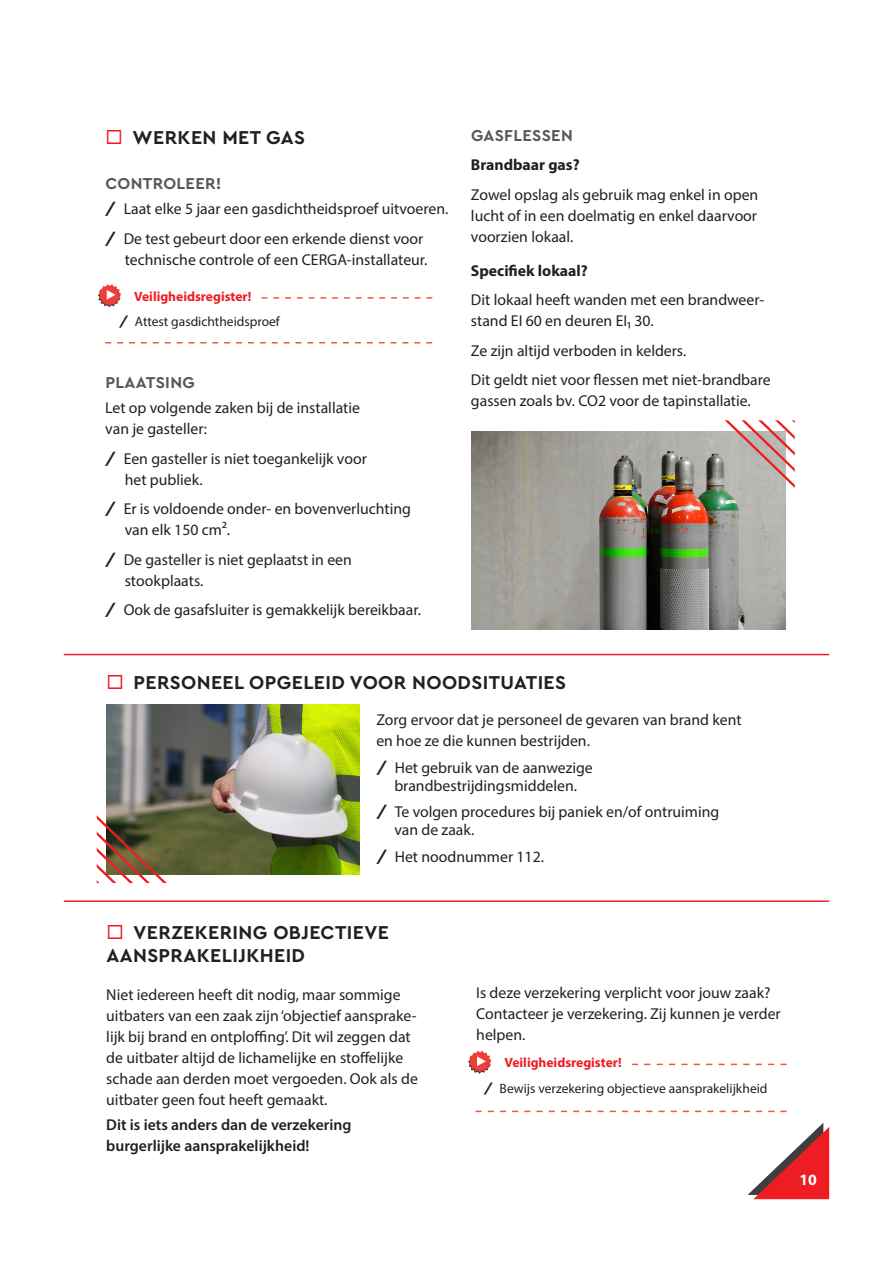
<style>
.page{position:relative;width:893px;height:1263px;background:#fff}
.page>*{position:absolute;margin:0;border:0;box-sizing:border-box;transform-origin:0 0}
.t1{font:700 19.5px/23.4px "Cera PRO";letter-spacing:.02em;color:#231f20}
.Kop_2{font:700 16.5px "Cera PRO";letter-spacing:.02em;color:#57585a}
.t2{font:15.75px/21px "Myriad Pro";color:#231f20}
.t3{font:600 15.75px/21px "Myriad Pro";color:#231f20}
.Basis_bold{font:700 15.75px "Myriad Pro";color:#231f20}
.t4{font:700 15.75px "Myriad Pro";color:#fff}
.t5{font:13.5px "Myriad Pro";color:#231f20}
.Basis_bold-2{font:700 13.5px "Myriad Pro";color:#ee1d23}
.s1{font-family:"Cera PRO";font-weight:700}
</style>
<div class="page">
<svg style="left:747px;top:1123px;width:82px;height:76px"></svg>
<img style="left:472px;top:431px;width:314px;height:198px">
<svg style="left:721px;top:420px;width:74px;height:74px"></svg>
<svg style="left:98px;top:284px;width:23px;height:23px"></svg>
<svg style="left:261px;top:297px;width:171px;height:2px"></svg>
<svg style="left:105px;top:342px;width:327px;height:1px"></svg>
<hr style="left:64px;top:654px;width:765px;height:1px;background:#ee1d23">
<hr style="left:64px;top:900px;width:765px;height:2px;background:#ee1d23">
<img style="left:106px;top:705px;width:253px;height:170px">
<svg style="left:97px;top:809px;width:74px;height:74px"></svg>
<svg style="left:468px;top:1051px;width:23px;height:23px"></svg>
<svg style="left:632px;top:1064px;width:155px;height:1px"></svg>
<svg style="left:475px;top:1111px;width:312px;height:1px"></svg>
<p class="t1" style="left:133px;top:125px;width:174px">WERKEN MET GAS</p>
<p class="Kop_2" style="left:105px;top:173px;width:118px">CONTROLEER!</p>
<p class="t2" style="left:105px;top:198px;width:345px"><span class="s1">/</span> Laat elke 5 jaar een gasdichtheidsproef uitvoeren.</p>
<p class="t2" style="left:105px;top:228px;width:324px;text-align:right"><span class="s1">/</span> De test gebeurt door een erkende dienst voor technische controle of een CERGA-installateur.</p>
<p class="Basis_bold-2" style="left:134px;top:288px;width:119px">Veiligheidsregister!</p>
<p class="t5" style="left:119px;top:313px;width:162px"><span class="s1">/</span> Attest gasdichtheidsproef</p>
<p class="Kop_2" style="left:105px;top:372px;width:91px">PLAATSING</p>
<p class="t2" style="left:105px;top:397px;width:256px">Let op volgende zaken bij de installatie van je gasteller:</p>
<p class="t2" style="left:125px;top:448px;width:244px;text-indent:-19px"><span class="s1">/</span> Een gasteller is niet toegankelijk voor het publiek.</p>
<p class="t2" style="left:125px;top:498px;width:288px;text-indent:-19px"><span class="s1">/</span> Er is voldoende onder- en bovenverluchting van elk 150 cm².</p>
<p class="t2" style="left:125px;top:549px;width:229px;text-indent:-19px"><span class="s1">/</span> De gasteller is niet geplaatst in een stookplaats.</p>
<p class="t2" style="left:105px;top:599px;width:317px"><span class="s1">/</span> Ook de gasafsluiter is gemakkelijk bereikbaar.</p>
<p class="Kop_2" style="left:471px;top:124px;width:103px">GASFLESSEN</p>
<p class="Basis_bold" style="left:471px;top:155px;width:110px">Brandbaar gas?</p>
<p class="t2" style="left:471px;top:184px;width:289px;text-align:justify">Zowel opslag als gebruik mag enkel in open lucht of in een doelmatig en enkel daarvoor voorzien lokaal.</p>
<p class="Basis_bold" style="left:471px;top:260px;width:119px">Specifiek lokaal?</p>
<p class="t2" style="left:471px;top:289px;width:295px">Dit lokaal heeft wanden met een brandweer&shy;stand EI 60 en deuren EI₁ 30.</p>
<p class="t2" style="left:471px;top:340px;width:217px">Ze zijn altijd verboden in kelders.</p>
<p class="t2" style="left:471px;top:369px;width:301px">Dit geldt niet voor flessen met niet-brandbare gassen zoals bv. CO2 voor de tapinstallatie.</p>
<p class="t1" style="left:134px;top:670px;width:434px">PERSONEEL OPGELEID VOOR NOODSITUATIES</p>
<p class="t2" style="left:376px;top:709px;width:367px">Zorg ervoor dat je personeel de gevaren van brand kent en hoe ze die kunnen bestrijden.</p>
<p class="t2" style="left:376px;top:758px;width:218px;line-height:18px;text-align:center"><span class="s1">/</span> Het gebruik van de aanwezige brandbestrijdingsmiddelen.</p>
<p class="t2" style="left:394px;top:803px;width:326px;line-height:18px;text-indent:-18px"><span class="s1">/</span> Te volgen procedures bij paniek en/of ontruiming van de zaak.</p>
<p class="t2" style="left:376px;top:846px;width:169px"><span class="s1">/</span> Het noodnummer 112.</p>
<p class="t1" style="left:106px;top:919px;width:284px;text-indent:27px">VERZEKERING OBJECTIEVE<br>AANSPRAKELIJKHEID</p>
<p class="t2" style="left:106px;top:984px;width:313px">Niet iedereen heeft dit nodig, maar sommige uitbaters van een zaak zijn ‘objectief aansprake&shy;lijk bij brand en ontploffing’. Dit wil zeggen dat de uitbater altijd de lichamelijke en stoffelijke schade aan derden moet vergoeden. Ook als de uitbater geen fout heeft gemaakt.</p>
<p class="t3" style="left:106px;top:1114px;width:247px">Dit is iets anders dan de verzekering burgerlijke aansprakelijkheid!</p>
<p class="t2" style="left:476px;top:982px;width:306px">Is deze verzekering verplicht voor jouw zaak?<br>Contacteer je verzekering. Zij kunnen je verder helpen.</p>
<p class="t5" style="left:484px;top:1080px;width:285px"><span class="s1">/</span> Bewijs verzekering objectieve aansprakelijkheid</p>
<p class="Basis_bold-2" style="left:504px;top:1054px;width:119px">Veiligheidsregister!</p>
<p class="t4" style="left:799px;top:1169px;width:19px">10</p>
</div>
